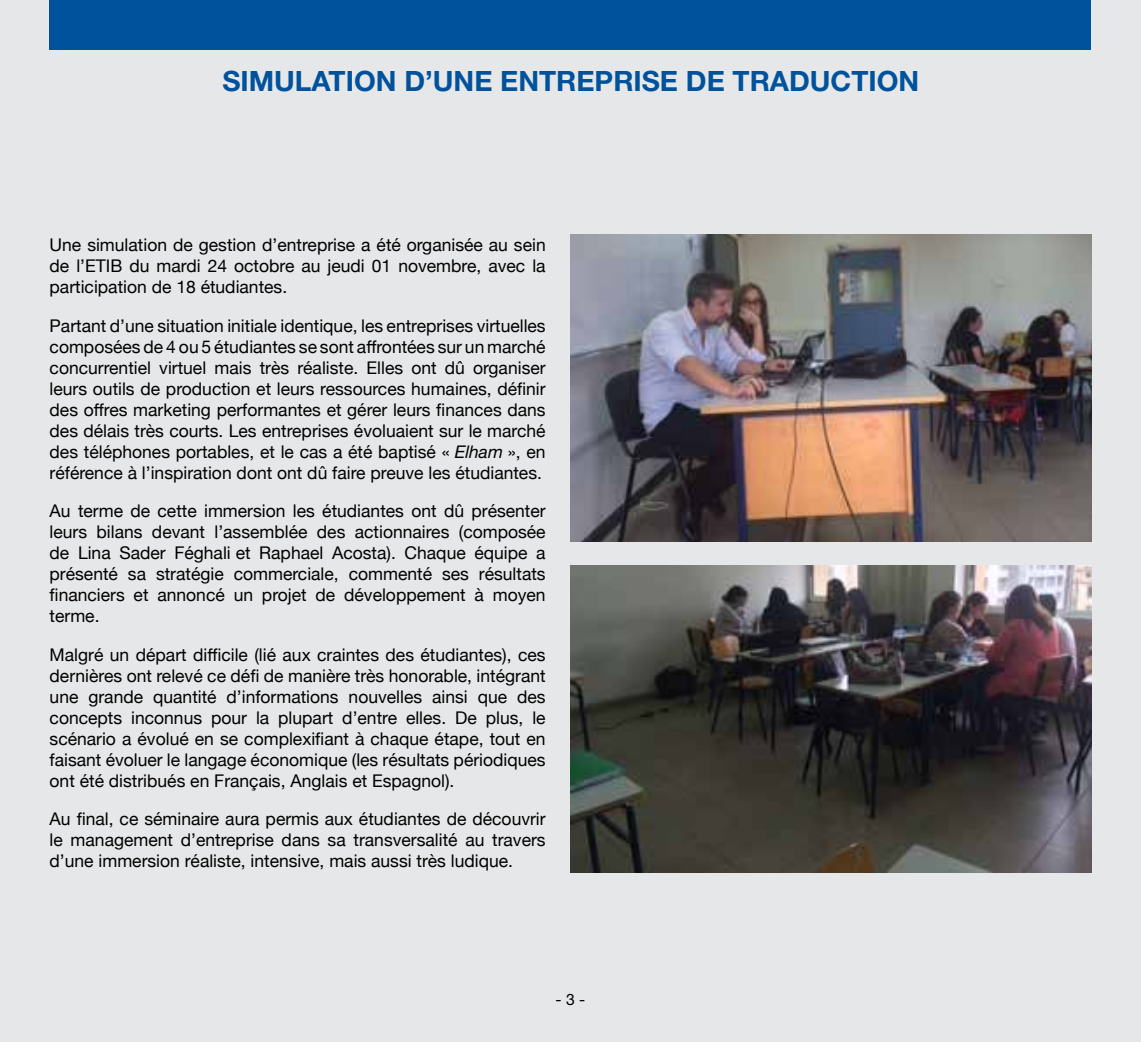
<style>
.page{position:relative;width:1141px;height:1042px;background:#e6e7e8}
.page>*{position:absolute;margin:0;border:0;box-sizing:border-box;transform-origin:0 0}
.t1{font:700 28px "Helvetica Neue";color:#00529c}
.t2{font:17.5px/21px "Helvetica Neue";color:#000;text-align:justify}
.t3{font:15.75px "Helvetica Neue";color:#000}
.s1{font-style:italic}
</style>
<div class="page">
<div style="left:50px;top:0;width:1041px;height:50px;background:#00529c"></div>
<img style="left:570px;top:234px;width:521px;height:308px">
<img style="left:570px;top:566px;width:521px;height:307px">
<h1 class="t1" style="left:222px;top:64px;width:37px">SIMULATION</h1>
<h1 class="t1" style="left:404px;top:64px;width:49px">D’UNE</h1>
<h1 class="t1" style="left:500px;top:64px;width:20px">ENTRE</h1>
<h1 class="t1" style="left:595px;top:64px;width:36px">PRISE</h1>
<h1 class="t1" style="left:686px;top:64px;width:67px">DE TRA</h1>
<h1 class="t1" style="left:789px;top:64px;width:40px">DUCTION</h1>
<p class="t2" style="left:50px;top:235px;width:498px">Une simulation de gestion d’entreprise a été organisée au sein de l’ETIB du mardi 24 octobre au jeudi 01 novembre, avec la participation de 18 étudiantes.</p>
<p class="t2" style="left:50px;top:316px;width:498px">Partant d’une situation initiale identique, les entreprises virtuelles composées de 4 ou 5 étudiantes se sont affrontées sur un marché concurrentiel virtuel mais très réaliste. Elles ont dû organiser leurs outils de production et leurs ressources humaines, définir des offres marketing performantes et gérer leurs finances dans des délais très courts. Les entreprises évoluaient sur le marché des téléphones portables, et le cas a été baptisé « <span class="s1">Elham</span> », en référence à l’inspiration dont ont dû faire preuve les étudiantes.</p>
<p class="t2" style="left:50px;top:501px;width:498px">Au terme de cette immersion les étudiantes ont dû présenter leurs bilans devant l’assemblée des actionnaires (composée de Lina Sader Féghali et Raphael Acosta). Chaque équipe a présenté sa stratégie commerciale, commenté ses résultats financiers et annoncé un projet de développement à moyen terme.</p>
<p class="t2" style="left:50px;top:645px;width:498px">Malgré un départ difficile (lié aux craintes des étudiantes), ces dernières ont relevé ce défi de manière très honorable, intégrant une grande quantité d’informations nouvelles ainsi que des concepts inconnus pour la plupart d’entre elles. De plus, le scénario a évolué en se complexifiant à chaque étape, tout en faisant évoluer le langage économique (les résultats périodiques ont été distribués en Français, Anglais et Espagnol).</p>
<p class="t2" style="left:50px;top:809px;width:498px">Au final, ce séminaire aura permis aux étudiantes de découvrir le management d’entreprise dans sa transversalité au travers d’une immersion réaliste, intensive, mais aussi très ludique.</p>
<p class="t3" style="left:556px;top:990px;width:31px">- 3 -</p>
</div>
